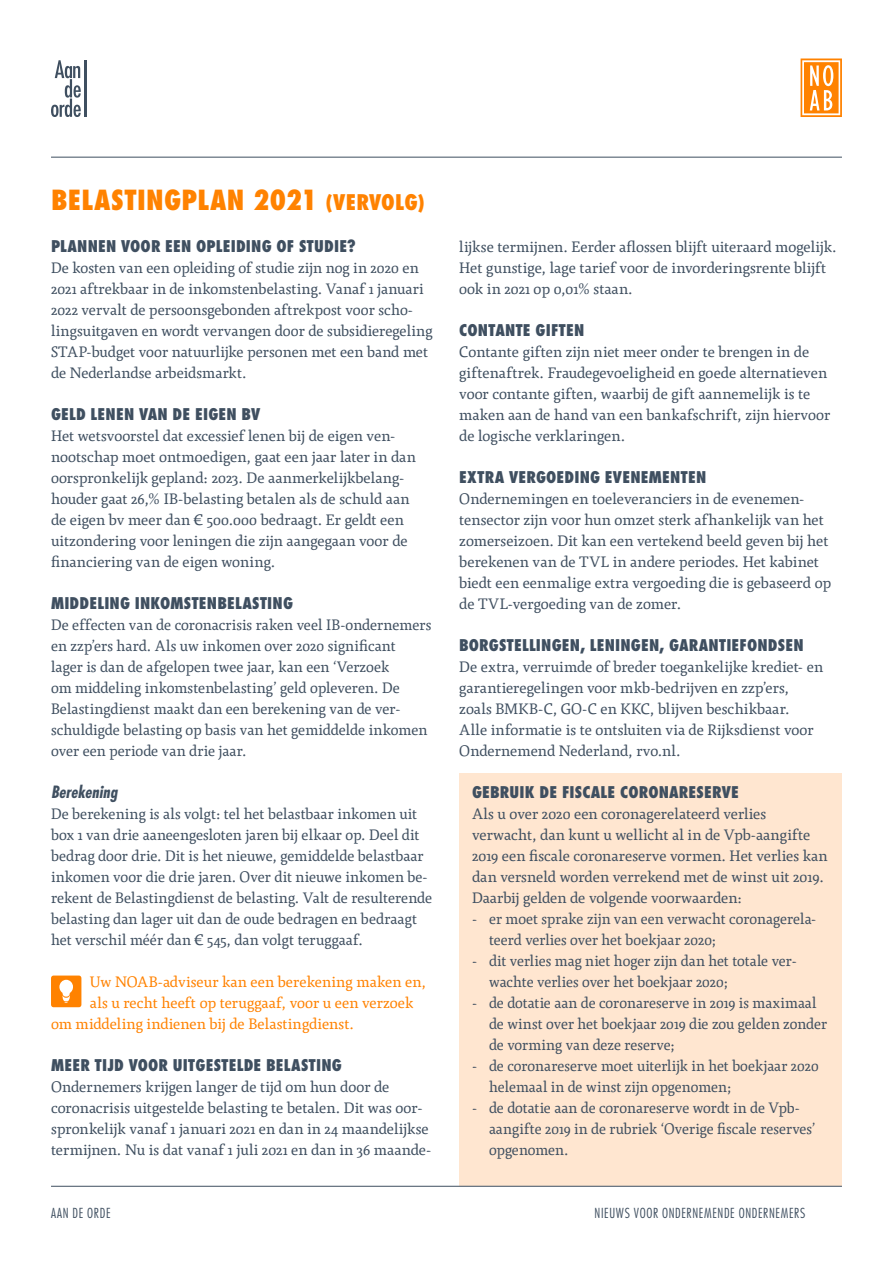
<style>
.page{position:relative;width:893px;height:1263px;background:#fff}
.page>*{position:absolute;margin:0;border:0;box-sizing:border-box;transform-origin:0 0}
.Oranjekop{font:800 condensed 27px "Futura Std";letter-spacing:.01em;color:#ff8200}
.Bold-tussenkopje{font:italic 700 condensed 16.5px "Futura Std";letter-spacing:.01em;color:#3f4f60}
.Bold-kopje{font:800 condensed 15.75px "Futura Std";letter-spacing:.01em;color:#3f4f60}
.Agenda-inspring{font:15px/21px "Agendatype";letter-spacing:.005em;color:#3f4f60}
.t1{font:15px "Agendatype";letter-spacing:.005em;color:#ff8200}
.t2{font:300 condensed 13.5px "Futura Std";letter-spacing:.05em;color:#3f4f60}
.s1{font-size:21px}
</style>
<div class="page">
<hr style="left:51px;top:157px;width:791px;height:1px;background:#3f4f60">
<svg style="left:800px;top:59px;width:42px;height:58px"></svg>
<svg style="left:51px;top:60px;width:30px;height:57px"></svg>
<hr style="left:84px;top:60px;width:2px;height:57px;background:#3f4f60">
<div style="left:459px;top:773px;width:383px;height:413px;background:#ffe6d0"></div>
<svg style="left:51px;top:975px;width:30px;height:32px"></svg>
<hr style="left:51px;top:1186px;width:791px;height:1px;background:#3f4f60">
<p class="Oranjekop" style="left:51px;top:183px;width:375px">BELASTINGPLAN 2021 <span class="s1">(VERVOLG)</span></p>
<p class="Bold-kopje" style="left:51px;top:236px;width:306px">PLANNEN VOOR EEN OPLEIDING OF STUDIE?</p>
<p class="Agenda-inspring" style="left:51px;top:257px;width:383px">De kosten van een opleiding of studie zijn nog in 2020 en 2021 aftrekbaar in de inkomstenbelasting. Vanaf 1 januari 2022 vervalt de persoonsgebonden aftrekpost voor scho&shy;lingsuitgaven en wordt vervangen door de subsidieregeling STAP-budget voor natuurlijke personen met een band met de Nederlandse arbeidsmarkt.</p>
<p class="Bold-kopje" style="left:51px;top:404px;width:211px">GELD LENEN VAN DE EIGEN BV</p>
<p class="Agenda-inspring" style="left:51px;top:425px;width:366px">Het wetsvoorstel dat excessief lenen bij de eigen ven&shy;nootschap moet ontmoedigen, gaat een jaar later in dan oorspronkelijk gepland: 2023. De aanmerkelijkbelang&shy;houder gaat 26,% IB-belasting betalen als de schuld aan de eigen bv meer dan € 500.000 bedraagt. Er geldt een uitzondering voor leningen die zijn aangegaan voor de financiering van de eigen woning.</p>
<p class="Bold-kopje" style="left:51px;top:593px;width:243px">MIDDELING INKOMSTENBELASTING</p>
<p class="Agenda-inspring" style="left:51px;top:614px;width:382px">De effecten van de coronacrisis raken veel IB-ondernemers en zzp’ers hard. Als uw inkomen over 2020 significant<br>lager is dan de afgelopen twee jaar, kan een ‘Verzoek<br>om middeling inkomstenbelasting’ geld opleveren. De Belastingdienst maakt dan een berekening van de ver&shy;schuldigde belasting op basis van het gemiddelde inkomen over een periode van drie jaar.</p>
<p class="Bold-tussenkopje" style="left:51px;top:782px;width:68px">Berekening</p>
<p class="Agenda-inspring" style="left:51px;top:803px;width:383px">De berekening is als volgt: tel het belastbaar inkomen uit box 1 van drie aaneengesloten jaren bij elkaar op. Deel dit bedrag door drie. Dit is het nieuwe, gemiddelde belastbaar inkomen voor die drie jaren. Over dit nieuwe inkomen be&shy;rekent de Belastingdienst de belasting. Valt de resulterende belasting dan lager uit dan de oude bedragen en bedraagt het verschil méér dan € 545, dan volgt teruggaaf.</p>
<p class="t1" style="left:90px;top:972px;width:338px">Uw NOAB-adviseur kan een berekening maken en,</p>
<p class="t1" style="left:90px;top:993px;width:325px">als u recht heeft op teruggaaf, voor u een verzoek</p>
<p class="t1" style="left:51px;top:1014px;width:305px">om middeling indienen bij de Belastingdienst.</p>
<p class="Bold-kopje" style="left:51px;top:1055px;width:292px">MEER TIJD VOOR UITGESTELDE BELASTING</p>
<p class="Agenda-inspring" style="left:51px;top:1076px;width:382px">Ondernemers krijgen langer de tijd om hun door de coronacrisis uitgestelde belasting te betalen. Dit was oor&shy;spronkelijk vanaf 1 januari 2021 en dan in 24 maandelijkse termijnen. Nu is dat vanaf 1 juli 2021 en dan in 36 maande-</p>
<p class="Agenda-inspring" style="left:459px;top:236px;width:379px">lijkse termijnen. Eerder aflossen blijft uiteraard mogelijk.<br>Het gunstige, lage tarief voor de invorderingsrente blijft ook in 2021 op 0,01% staan.</p>
<p class="Bold-kopje" style="left:459px;top:320px;width:127px">CONTANTE GIFTEN</p>
<p class="Agenda-inspring" style="left:459px;top:341px;width:372px">Contante giften zijn niet meer onder te brengen in de giftenaftrek. Fraudegevoeligheid en goede alternatieven voor contante giften, waarbij de gift aannemelijk is te maken aan de hand van een bankafschrift, zijn hiervoor de logische verklaringen.</p>
<p class="Bold-kopje" style="left:459px;top:467px;width:249px">EXTRA VERGOEDING EVENEMENTEN</p>
<p class="Agenda-inspring" style="left:459px;top:488px;width:373px">Ondernemingen en toeleveranciers in de evenemen&shy;tensector zijn voor hun omzet sterk afhankelijk van het zomerseizoen. Dit kan een vertekend beeld geven bij het berekenen van de TVL in andere periodes. Het kabinet biedt een eenmalige extra vergoeding die is gebaseerd op de TVL-vergoeding van de zomer.</p>
<p class="Bold-kopje" style="left:459px;top:635px;width:346px">BORGSTELLINGEN, LENINGEN, GARANTIEFONDSEN</p>
<p class="Agenda-inspring" style="left:459px;top:656px;width:366px">De extra, verruimde of breder toegankelijke krediet- en garantieregelingen voor mkb-bedrijven en zzp’ers, zoals BMKB-C, GO-C en KKC, blijven beschikbaar.<br>Alle informatie is te ontsluiten via de Rijksdienst voor Ondernemend Nederland, rvo.nl.</p>
<p class="Bold-kopje" style="left:472px;top:782px;width:268px">GEBRUIK DE FISCALE CORONARESERVE</p>
<p class="Agenda-inspring" style="left:472px;top:803px;width:357px">Als u over 2020 een coronagerelateerd verlies verwacht, dan kunt u wellicht al in de Vpb-aangifte 2019 een fiscale coronareserve vormen. Het verlies kan dan versneld worden verrekend met de winst uit 2019.<br>Daarbij gelden de volgende voorwaarden:</p>
<p class="Agenda-inspring" style="left:489px;top:908px;width:329px;text-indent:-17px">- er moet sprake zijn van een verwacht coronagerela&shy;teerd verlies over het boekjaar 2020;</p>
<p class="Agenda-inspring" style="left:489px;top:950px;width:310px;text-indent:-17px">- dit verlies mag niet hoger zijn dan het totale ver&shy;wachte verlies over het boekjaar 2020;</p>
<p class="Agenda-inspring" style="left:489px;top:992px;width:340px;text-indent:-17px">- de dotatie aan de coronareserve in 2019 is maximaal de winst over het boekjaar 2019 die zou gelden zonder de vorming van deze reserve;</p>
<p class="Agenda-inspring" style="left:489px;top:1055px;width:331px;text-indent:-17px">- de coronareserve moet uiterlijk in het boekjaar 2020 helemaal in de winst zijn opgenomen;</p>
<p class="Agenda-inspring" style="left:489px;top:1097px;width:328px;text-indent:-17px">- de dotatie aan de coronareserve wordt in de Vpb&shy;aangifte 2019 in de rubriek ‘Overige fiscale reserves’ opgenomen.</p>
<p class="t2" style="left:51px;top:1205px;width:61px">AAN DE ORDE</p>
<p class="t2" style="left:595px;top:1205px;width:212px">NIEUWS VOOR ONDERNEMENDE ONDERNEMERS</p>
</div>
